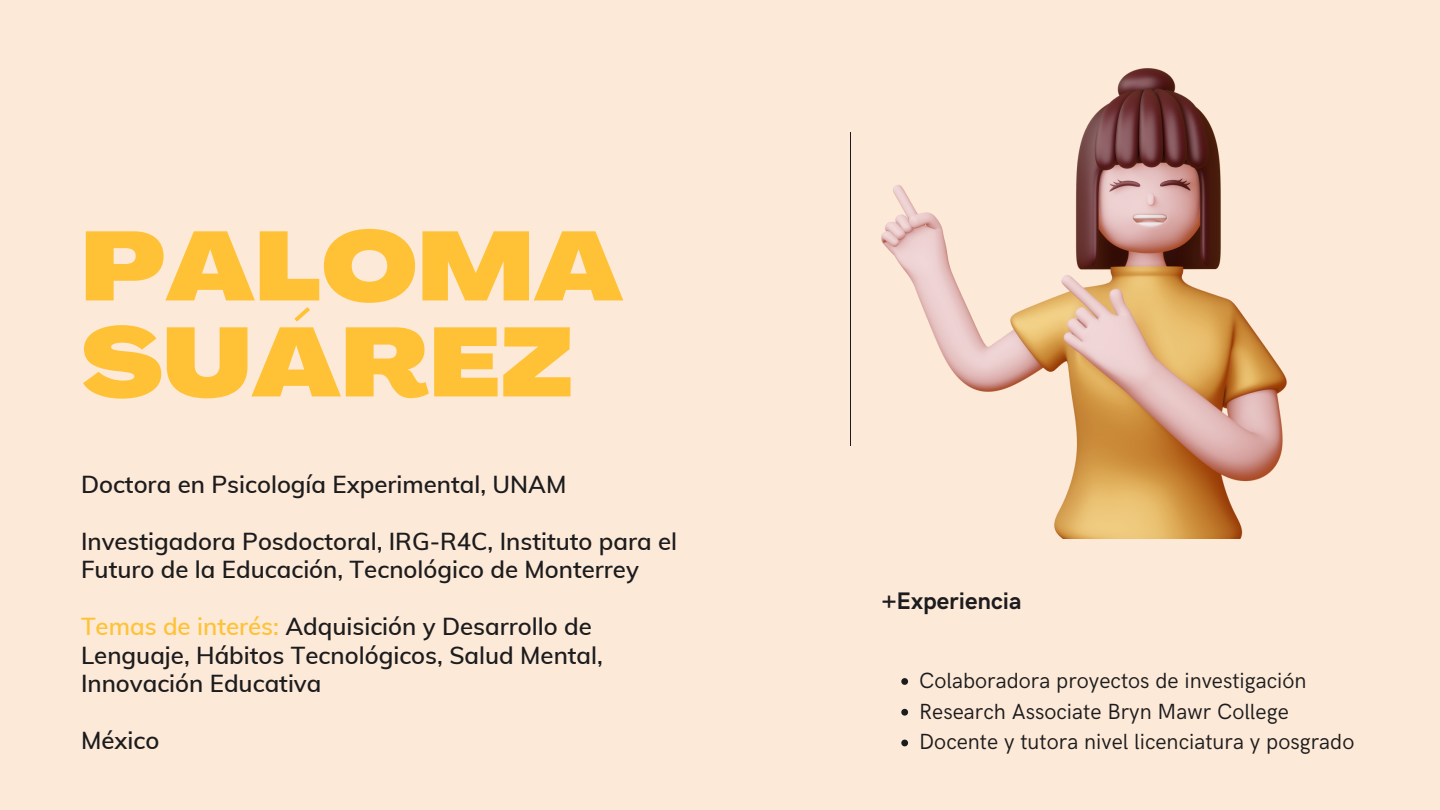
<style>
.page{position:relative;width:1440px;height:810px;background:#fde9d7}
.page>*{position:absolute;margin:0;border:0;box-sizing:border-box;transform-origin:0 0}
.t1{font:900 expanded 96px/96px "Agrandir";color:#ffc236}
.t2{font:600 24px/28.5px "Muli";color:#1c1c1e}
.t3{font:700 24px "HK Grotesk";color:#1c1c1e}
.t4{font:22px/30.8px "HK Grotesk";color:#1c1c1e}
.s1{color:#ffc236}
</style>
<div class="page">
<hr style="left:850px;top:132px;width:1px;height:313px;background:#1c1c1e">
<img style="left:882px;top:69px;width:405px;height:469px">
<svg style="left:901px;top:678px;width:7px;height:7px"></svg>
<svg style="left:901px;top:709px;width:7px;height:7px"></svg>
<svg style="left:901px;top:740px;width:7px;height:6px"></svg>
<h1 class="t1" style="left:81px;top:228px;width:544px">PALOMA<br>SUÁREZ</h1>
<p class="t2" style="left:81px;top:469px;width:487px">Doctora en Psicología Experimental, UNAM</p>
<p class="t2" style="left:81px;top:526px;width:598px">Investigadora Posdoctoral, IRG-R4C, Instituto para el<br>Futuro de la Educación, Tecnológico de Monterrey</p>
<p class="t2" style="left:81px;top:612px;width:523px"><span class="s1">Temas de interés:</span> Adquisición y Desarrollo de<br>Lenguaje, Hábitos Tecnológicos, Salud Mental,<br>Innovación Educativa</p>
<p class="t2" style="left:81px;top:726px;width:80px">México</p>
<p class="t3" style="left:882px;top:587px;width:141px">+Experiencia</p>
<p class="t4" style="left:919px;top:666px;width:437px">Colaboradora proyectos de investigación<br>Research Associate Bryn Mawr College<br>Docente y tutora nivel licenciatura y posgrado</p>
</div>
